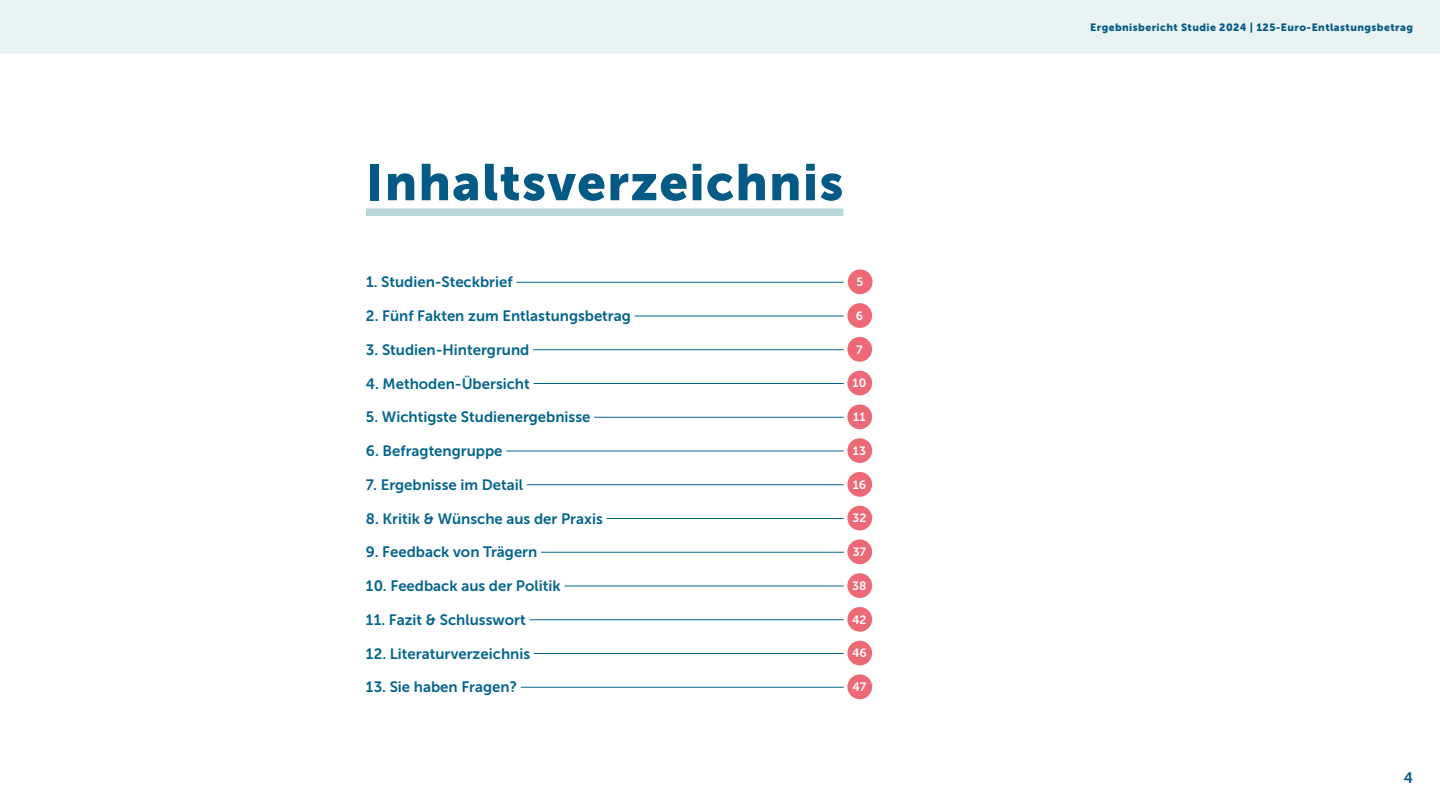
<style>
.page{position:relative;width:1440px;height:810px;background:#fff}
.page>*{position:absolute;margin:0;border:0;box-sizing:border-box;transform-origin:0 0}
.t1{font:51px "Museo Sans 900";letter-spacing:.025em;color:#035b85}
.t2{font:15px "Museo Sans 700";color:#03658c}
.t3{font:15px "Museo Sans 700";color:#035b85}
.t4{font:12px "Museo Sans 700";color:#fff}
.t5{font:10.5px "Museo Sans 900";letter-spacing:.04em;color:#035b85}
</style>
<div class="page">
<div style="left:0;top:0;width:1440px;height:54px;background:#e9f3f3"></div>
<div style="left:366px;top:208px;width:477px;height:8px;background:#b7d7d8"></div>
<hr style="left:516px;top:282px;width:328px;height:1px;background:#03658c">
<div style="left:848px;top:269px;width:25px;height:25px;background:#ed6976;border-radius:50%"></div>
<hr style="left:635px;top:316px;width:209px;height:1px;background:#03658c">
<div style="left:847px;top:303px;width:25px;height:25px;background:#ed6976;border-radius:50%"></div>
<hr style="left:533px;top:349px;width:311px;height:1px;background:#03658c">
<div style="left:847px;top:337px;width:25px;height:25px;background:#ed6976;border-radius:50%"></div>
<hr style="left:533px;top:383px;width:311px;height:1px;background:#03658c">
<div style="left:847px;top:371px;width:25px;height:24px;background:#ed6976;border-radius:50%"></div>
<hr style="left:594px;top:417px;width:250px;height:1px;background:#03658c">
<div style="left:847px;top:404px;width:25px;height:25px;background:#ed6976;border-radius:50%"></div>
<hr style="left:506px;top:451px;width:338px;height:1px;background:#03658c">
<div style="left:847px;top:438px;width:25px;height:25px;background:#ed6976;border-radius:50%"></div>
<hr style="left:527px;top:484px;width:317px;height:1px;background:#03658c">
<div style="left:847px;top:472px;width:25px;height:25px;background:#ed6976;border-radius:50%"></div>
<hr style="left:606px;top:518px;width:238px;height:1px;background:#03658c">
<div style="left:847px;top:506px;width:25px;height:24px;background:#ed6976;border-radius:50%"></div>
<hr style="left:541px;top:552px;width:303px;height:1px;background:#03658c">
<div style="left:847px;top:539px;width:25px;height:25px;background:#ed6976;border-radius:50%"></div>
<hr style="left:564px;top:586px;width:280px;height:1px;background:#03658c">
<div style="left:847px;top:573px;width:25px;height:25px;background:#ed6976;border-radius:50%"></div>
<hr style="left:529px;top:619px;width:315px;height:1px;background:#03658c">
<div style="left:847px;top:607px;width:25px;height:25px;background:#ed6976;border-radius:50%"></div>
<hr style="left:534px;top:653px;width:310px;height:1px;background:#03658c">
<div style="left:847px;top:641px;width:25px;height:24px;background:#ed6976;border-radius:50%"></div>
<hr style="left:521px;top:687px;width:323px;height:1px;background:#03658c">
<div style="left:847px;top:674px;width:25px;height:25px;background:#ed6976;border-radius:50%"></div>
<h1 class="t1" style="left:366px;top:153px;width:479px">Inhaltsverzeichnis</h1>
<p class="t2" style="left:366px;top:274px;width:148px">1. Studien-Steckbrief</p>
<p class="t4" style="left:856px;top:275px;width:8px">5</p>
<p class="t2" style="left:366px;top:307px;width:266px">2. Fünf Fakten zum Entlastungsbetrag</p>
<p class="t4" style="left:856px;top:309px;width:9px">6</p>
<p class="t2" style="left:366px;top:341px;width:165px">3. Studien-Hintergrund</p>
<p class="t4" style="left:856px;top:343px;width:8px">7</p>
<p class="t2" style="left:366px;top:375px;width:165px">4. Methoden-Übersicht</p>
<p class="t4" style="left:853px;top:377px;width:15px">10</p>
<p class="t2" style="left:366px;top:409px;width:226px">5. Wichtigste Studienergebnisse</p>
<p class="t4" style="left:853px;top:410px;width:14px">11</p>
<p class="t2" style="left:366px;top:442px;width:138px">6. Befragtengruppe</p>
<p class="t4" style="left:853px;top:444px;width:15px">13</p>
<p class="t2" style="left:366px;top:476px;width:159px">7. Ergebnisse im Detail</p>
<p class="t4" style="left:853px;top:478px;width:15px">16</p>
<p class="t2" style="left:366px;top:510px;width:238px">8. Kritik &amp; Wünsche aus der Praxis</p>
<p class="t4" style="left:852px;top:512px;width:15px">32</p>
<p class="t2" style="left:366px;top:544px;width:173px">9. Feedback von Trägern</p>
<p class="t4" style="left:853px;top:545px;width:15px">37</p>
<p class="t2" style="left:366px;top:577px;width:196px">10. Feedback aus der Politik</p>
<p class="t4" style="left:852px;top:579px;width:16px">38</p>
<p class="t2" style="left:366px;top:611px;width:161px">11. Fazit &amp; Schlusswort</p>
<p class="t4" style="left:852px;top:613px;width:16px">42</p>
<p class="t2" style="left:366px;top:645px;width:166px">12. Literaturverzeichnis</p>
<p class="t4" style="left:852px;top:647px;width:16px">46</p>
<p class="t2" style="left:366px;top:679px;width:153px">13. Sie haben Fragen?</p>
<p class="t4" style="left:852px;top:680px;width:15px">47</p>
<p class="t5" style="left:1090px;top:21px;width:324px">Ergebnisbericht Studie 2024 | 125-Euro-Entlastungsbetrag</p>
<p class="t3" style="left:1404px;top:769px;width:11px">4</p>
</div>
